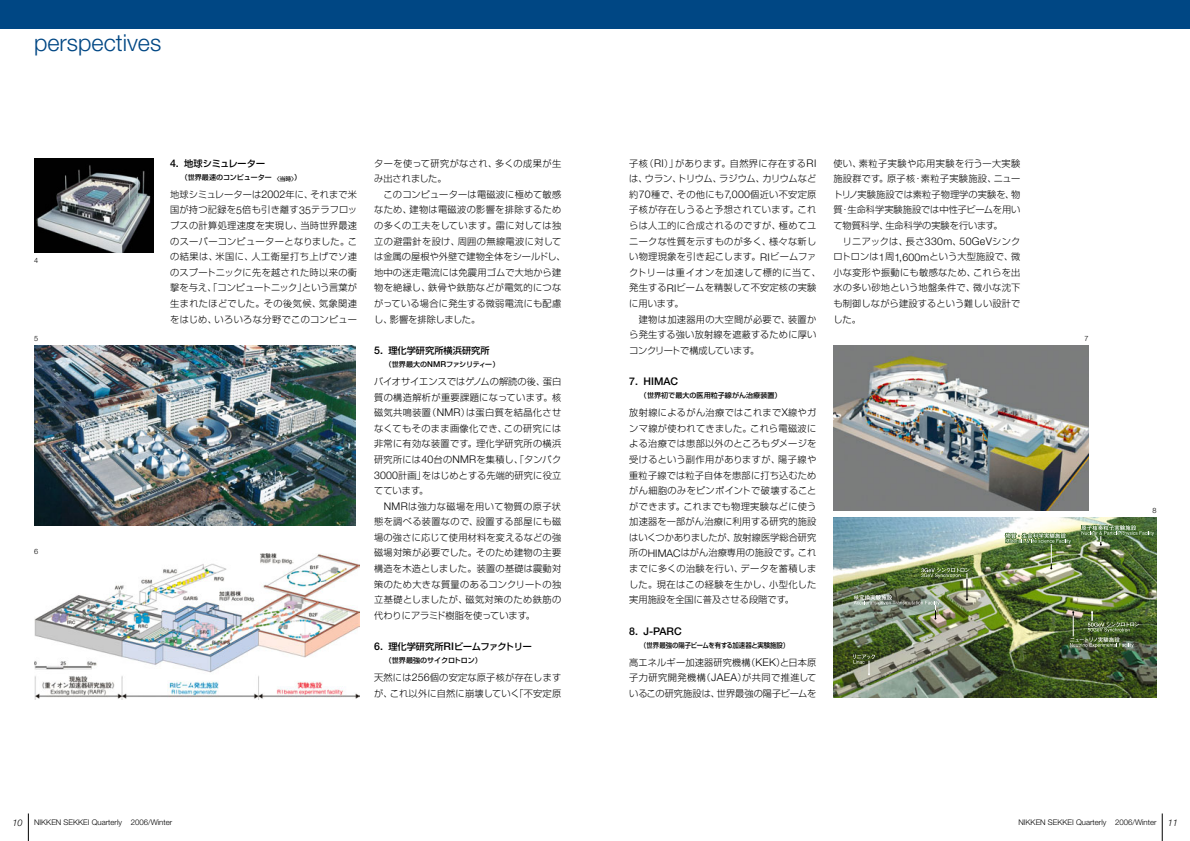
<style>
.page{position:relative;width:1190px;height:841px;background:#fff}
.page>*{position:absolute;margin:0;border:0;box-sizing:border-box;transform-origin:0 0}
.t1{font:300 23.4px "Helvetica Neue";color:#004784}
.t2{font:500 10.6px "Helvetica Neue";color:#000}
.t3{font:300 9.2px/15.6px "Shin Go";letter-spacing:.02em;color:#000;text-align:justify}
.t4{font:500 9.2px "Shin Go";color:#000}
.t5{font:300 9.2px/15.6px "Shin Go";letter-spacing:.045em;color:#000}
.t6{font:300 7.8px "Helvetica Neue";color:#000}
.t7{font:300 7.3px "Helvetica Neue";color:#000}
.t8{font:500 7.1px "Shin Go";color:#000}
.t9{font:500 7.1px "Shin Go";color:#000;scale:.9 1}
.t10{font:500 7.1px "Shin Go";letter-spacing:-.045em;color:#000}
.s1{font-family:"Helvetica Neue";font-size:10.6px}
.s2{font-size:5.7px}
.s3{font-family:"Helvetica Neue";font-size:8.1px}
.s4{font-style:italic;font-size:9.2px}
</style>
<div class="page">
<svg style="left:1162px;top:814px;width:1px;height:27px"></svg>
<svg style="left:28px;top:814px;width:1px;height:27px"></svg>
<div style="left:0;top:0;width:1190px;height:28px;background:#004784"></div>
<img style="left:34px;top:346px;width:322px;height:180px">
<img style="left:833px;top:346px;width:255px;height:164px">
<img style="left:34px;top:553px;width:325px;height:146px">
<img style="left:833px;top:517px;width:324px;height:180px">
<svg style="left:853px;top:654px;width:22px;height:21px"></svg>
<img style="left:1004px;top:519px;width:152px;height:50px">
<img style="left:854px;top:568px;width:115px;height:52px">
<svg style="left:1070px;top:611px;width:69px;height:37px;background:#596e41"></svg>
<img style="left:34px;top:159px;width:119px;height:93px">
<h1 class="t1" style="left:34px;top:34px;width:129px">perspectives</h1>
<p class="t7" style="left:34px;top:258px;width:6px">4</p>
<p class="t7" style="left:34px;top:336px;width:6px">5</p>
<p class="t7" style="left:34px;top:549px;width:6px">6</p>
<p class="t4" style="left:170px;top:160px;width:97px"><span class="s1">4.</span> 地球シミュレーター</p>
<p class="t8" style="left:181px;top:175px;width:122px">（世界最速のコンピューター<span class="s2">〈当時〉</span>）</p>
<p class="t3" style="left:170px;top:188px;width:189px">地球シミュレーターは<span class="s1">2002</span>年に、それまで米国が持つ記録を<span class="s1">5</span>倍も引き離す<span class="s1">35</span>テラフロップスの計算処理速度を実現し、当時世界最速のスーパーコンピューターとなりました。この結果は、米国に、人工衛星打ち上げでソ連のスプートニックに先を越された時以来の衝撃を与え、「コンピュートニック」という言葉が生まれたほどでした。その後気候、気象関連をはじめ、いろいろな分野でこのコンピュー</p>
<p class="t5" style="left:374px;top:157px;width:189px">ターを使って研究がなされ、多くの成果が生み出されました。</p>
<p class="t3" style="left:374px;top:188px;width:193px;text-align:left;text-indent:9px">このコンピューターは電磁波に極めて敏感なため、建物は電磁波の影響を排除するための多くの工夫をしています。雷に対しては独立の避雷針を設け、周囲の無線電波に対しては金属の屋根や外壁で建物全体をシールドし、地中の迷走電流には免震用ゴムで大地から建物を絶縁し、鉄骨や鉄筋などが電気的につながっている場合に発生する微弱電流にも配慮し、影響を排除しました。</p>
<p class="t4" style="left:374px;top:347px;width:117px"><span class="s1">5.</span> 理化学研究所横浜研究所</p>
<p class="t10" style="left:385px;top:362px;width:116px">（世界最大の<span class="s3">NMR</span>ファシリティー）</p>
<p class="t3" style="left:374px;top:375px;width:189px">バイオサイエンスではゲノムの解読の後、蛋白質の構造解析が重要課題になっています。核磁気共鳴装置（<span class="s1">NMR</span>）は蛋白質を結晶化させなくてもそのまま画像化でき、この研究には非常に有効な装置です。理化学研究所の横浜研究所には<span class="s1">40</span>台の<span class="s1">NMR</span>を集積し、「タンパク<span class="s1">3000</span>計画」をはじめとする先端的研究に役立てています。</p>
<p class="t3" style="left:374px;top:500px;width:189px;text-indent:10px"><span class="s1">NMR</span>は強力な磁場を用いて物質の原子状態を調べる装置なので、設置する部屋にも磁場の強さに応じて使用材料を変えるなどの強磁場対策が必要でした。そのため建物の主要構造を木造としました。装置の基礎は震動対策のため大きな質量のあるコンクリートの独立基礎としましたが、磁気対策のため鉄筋の代わりにアラミド樹脂を使っています。</p>
<p class="t4" style="left:374px;top:643px;width:159px"><span class="s1">6.</span> 理化学研究所<span class="s1">RI</span>ビームファクトリー</p>
<p class="t8" style="left:385px;top:658px;width:99px">（世界最強のサイクロトロン）</p>
<p class="t3" style="left:374px;top:671px;width:189px">天然には<span class="s1">256</span>個の安定な原子核が存在しますが、これ以外に自然に崩壊していく「不安定原</p>
<p class="t3" style="left:629px;top:157px;width:193px;text-align:left">子核（<span class="s1">RI</span>）」があります。自然界に存在する<span class="s1">RI</span>は、ウラン、トリウム、ラジウム、カリウムなど約<span class="s1">70</span>種で、その他にも<span class="s1">7,000</span>個近い不安定原子核が存在しうると予想されています。これらは人工的に合成されるのですが、極めてユニークな性質を示すものが多く、様々な新しい物理現象を引き起こします。<span class="s1">RI</span>ビームファクトリーは重イオンを加速して標的に当て、発生する<span class="s1">RI</span>ビームを精製して不安定核の実験に用います。</p>
<p class="t3" style="left:629px;top:313px;width:189px;text-indent:10px">建物は加速器用の大空間が必要で、装置から発生する強い放射線を遮蔽するために厚いコンクリートで構成しています。</p>
<p class="t2" style="left:629px;top:378px;width:50px">7. HIMAC</p>
<p class="t8" style="left:640px;top:393px;width:143px">（世界初で最大の医用粒子線がん治療装置）</p>
<p class="t3" style="left:629px;top:406px;width:189px">放射線によるがん治療ではこれまで<span class="s1">X</span>線やガンマ線が使われてきました。これら電磁波による治療では患部以外のところもダメージを受けるという副作用がありますが、陽子線や重粒子線では粒子自体を患部に打ち込むためがん細胞のみをピンポイントで破壊することができます。これまでも物理実験などに使う加速器を一部がん治療に利用する研究的施設はいくつかありましたが、放射線医学総合研究所の<span class="s1">HIMAC</span>はがん治療専用の施設です。これまでに多くの治験を行い、データを蓄積しました。現在はこの経験を生かし、小型化した実用施設を全国に普及させる段階です。</p>
<p class="t2" style="left:629px;top:627px;width:54px">8. J-PARC</p>
<p class="t9" style="left:640px;top:643px;width:167px">（世界最強の陽子ビームを有する加速器と実験施設）</p>
<p class="t3" style="left:629px;top:656px;width:189px">高エネルギー加速器研究機構（<span class="s1">KEK</span>）と日本原子力研究開発機構（<span class="s1">JAEA</span>）が共同で推進しているこの研究施設は、世界最強の陽子ビームを</p>
<p class="t3" style="left:833px;top:157px;width:189px">使い、素粒子実験や応用実験を行う一大実験施設群です。原子核・素粒子実験施設、ニュートリノ実験施設では素粒子物理学の実験を、物質・生命科学実験施設では中性子ビームを用いて物質科学、生命科学の実験を行います。</p>
<p class="t3" style="left:833px;top:235px;width:189px;text-indent:10px">リニアックは、長さ<span class="s1">330m</span>、<span class="s1">50GeV</span>シンクロトロンは<span class="s1">1</span>周<span class="s1">1,600m</span>という大型施設で、微小な変形や振動にも敏感なため、これらを出水の多い砂地という地盤条件で、微小な沈下も制御しながら建設するという難しい設計でした。</p>
<p class="t7" style="left:1084px;top:336px;width:6px">7</p>
<p class="t7" style="left:1152px;top:508px;width:6px">8</p>
<p class="t6" style="left:12px;top:819px;width:161px"><span class="s4">10</span> NIKKEN SEKKEI Quarterly 2006/Winter</p>
<p class="t6" style="left:1018px;top:819px;width:161px">NIKKEN SEKKEI Quarterly 2006/Winter <span class="s4">11</span></p>
</div>
